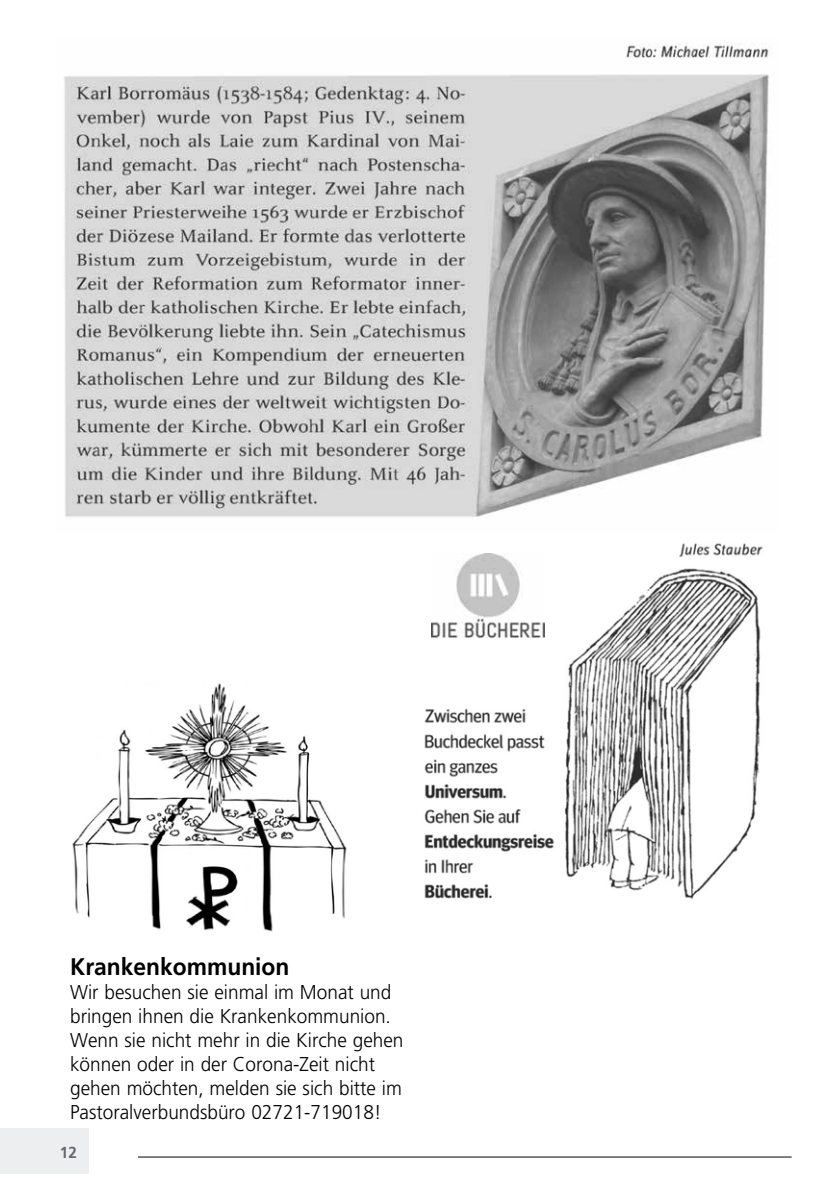
<style>
.page{position:relative;width:840px;height:1191px;background:#fff}
.page>*{position:absolute;margin:0;border:0;box-sizing:border-box;transform-origin:0 0}
.t1{font:700 24px "Frutiger";color:#000;scale:.95 1}
.t2{font:300 20px/24px "Frutiger";color:#000;scale:.95 1}
.t3{font:700 16px "Frutiger";color:#68676c;scale:.95 1}
</style>
<div class="page">
<div style="left:0;top:1128px;width:88px;height:46px;background:#edeeef"></div>
<hr style="left:138px;top:1156px;width:653px;height:1px;background:#000">
<img style="left:72px;top:683px;width:275px;height:249px">
<img style="left:64px;top:43px;width:705px;height:474px">
<img style="left:424px;top:543px;width:339px;height:357px">
<img style="left:431px;top:553px;width:113px;height:85px">
<p class="t1" style="left:70px;top:953px;width:232px">Krankenkommunion</p>
<p class="t2" style="left:70px;top:980px;width:352px">Wir besuchen sie einmal im Monat und bringen ihnen die Krankenkommunion.<br>Wenn sie nicht mehr in die Kirche gehen können oder in der Corona-Zeit nicht gehen möchten, melden sie sich bitte im Pastoralverbundsbüro 02721-719018!</p>
<p class="t3" style="left:60px;top:1143px;width:19px">12</p>
</div>
